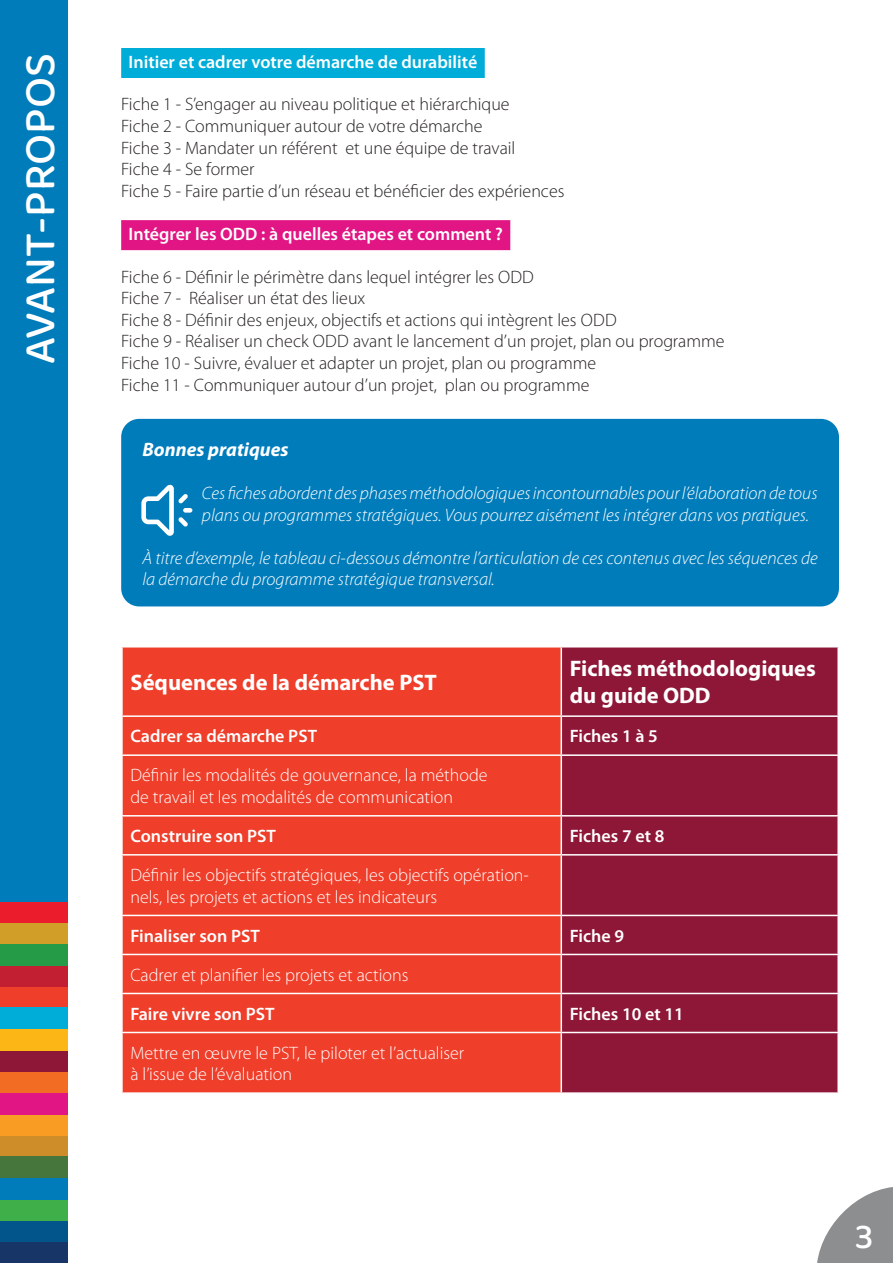
<style>
.page{position:relative;width:893px;height:1263px;background:#fff}
.page>*{position:absolute;margin:0;border:0;box-sizing:border-box;transform-origin:0 0}
.t1{font:45px "Baloo 2";color:#fff}
.t2{font:36px "Baloo 2";color:#fff}
.t3{font:700 22.5px/27px "Myriad Pro";color:#fff}
.t4{font:italic 700 19.5px "Myriad Pro";color:#fff}
.t5{font:300 18px/21.6px "Myriad Pro";color:#231f20}
.t6{font:italic 300 18px/21.6px "Myriad Pro";color:#fff}
.t7{font:300 18px/21.6px "Myriad Pro";color:#fff}
.t8{font:600 18px "Myriad Pro";color:#fff}
</style>
<div class="page">
<div style="left:0;top:1135px;width:68px;height:22px;background:#cf8d29"></div>
<div style="left:0;top:1242px;width:68px;height:21px;background:#183567"></div>
<div style="left:0;top:1220px;width:68px;height:22px;background:#01558a"></div>
<div style="left:0;top:1199px;width:68px;height:21px;background:#3eaf49"></div>
<div style="left:0;top:1178px;width:68px;height:21px;background:#007cbb"></div>
<div style="left:0;top:1157px;width:68px;height:21px;background:#46763b"></div>
<div style="left:0;top:1114px;width:68px;height:21px;background:#f89c24"></div>
<div style="left:0;top:986px;width:68px;height:22px;background:#ef3e2a"></div>
<div style="left:0;top:1093px;width:68px;height:21px;background:#e11584"></div>
<div style="left:0;top:1071px;width:68px;height:22px;background:#f36c24"></div>
<div style="left:0;top:1050px;width:68px;height:21px;background:#8e1737"></div>
<div style="left:0;top:1029px;width:68px;height:21px;background:#fcb615"></div>
<div style="left:0;top:1008px;width:68px;height:21px;background:#00add9"></div>
<div style="left:0;top:965px;width:68px;height:21px;background:#c21f32"></div>
<div style="left:0;top:944px;width:68px;height:21px;background:#269b47"></div>
<div style="left:0;top:923px;width:68px;height:21px;background:#d19f28"></div>
<div style="left:0;top:901px;width:68px;height:22px;background:#eb1c2c"></div>
<svg style="left:817px;top:1187px;width:76px;height:76px"></svg>
<div style="left:0;top:0;width:68px;height:901px;background:#007cbb"></div>
<div style="left:121px;top:48px;width:364px;height:30px;background:#00add9"></div>
<div style="left:121px;top:220px;width:389px;height:30px;background:#e11584"></div>
<div style="left:121px;top:419px;width:718px;height:187px;background:#007cbb;border-radius:18px"></div>
<div style="left:183px;top:508px;width:9px;height:5px;background:#fff;border-radius:2px"></div>
<svg style="left:141px;top:485px;width:47px;height:51px"></svg>
<div style="left:123px;top:647px;width:438px;height:445px;background:#ef3e2a"></div>
<div style="left:562px;top:647px;width:275px;height:445px;background:#8e1737"></div>
<hr style="left:121px;top:715px;width:440px;height:2px;background:#fff">
<hr style="left:561px;top:715px;width:278px;height:2px;background:#fff">
<hr style="left:121px;top:754px;width:440px;height:2px;background:#fff">
<hr style="left:561px;top:754px;width:278px;height:2px;background:#fff">
<hr style="left:121px;top:815px;width:440px;height:1px;background:#fff">
<hr style="left:561px;top:815px;width:278px;height:1px;background:#fff">
<hr style="left:121px;top:854px;width:440px;height:1px;background:#fff">
<hr style="left:561px;top:854px;width:278px;height:1px;background:#fff">
<hr style="left:121px;top:915px;width:440px;height:1px;background:#fff">
<hr style="left:561px;top:915px;width:278px;height:1px;background:#fff">
<hr style="left:121px;top:954px;width:440px;height:1px;background:#fff">
<hr style="left:561px;top:954px;width:278px;height:1px;background:#fff">
<hr style="left:121px;top:993px;width:440px;height:1px;background:#fff">
<hr style="left:561px;top:993px;width:278px;height:1px;background:#fff">
<hr style="left:121px;top:1032px;width:440px;height:1px;background:#fff">
<hr style="left:561px;top:1032px;width:278px;height:1px;background:#fff">
<h1 class="t1" style="left:8px;top:364px;width:313px;rotate:-90deg">AVANT-PROPOS</h1>
<p class="t8" style="left:129px;top:50px;width:350px">Initier et cadrer votre démarche de durabilité</p>
<p class="t5" style="left:121px;top:93px;width:445px">Fiche 1 - S’engager au niveau politique et hiérarchique<br>Fiche 2 - Communiquer autour de votre démarche<br>Fiche 3 - Mandater un référent et une équipe de travail<br>Fiche 4 - Se former<br>Fiche 5 - Faire partie d’un réseau et bénéficier des expériences</p>
<p class="t8" style="left:129px;top:222px;width:376px">Intégrer les ODD : à quelles étapes et comment ?</p>
<p class="t5" style="left:121px;top:266px;width:605px">Fiche 6 - Définir le périmètre dans lequel intégrer les ODD<br>Fiche 7 - Réaliser un état des lieux<br>Fiche 8 - Définir des enjeux, objectifs et actions qui intègrent les ODD<br>Fiche 9 - Réaliser un check ODD avant le lancement d’un projet, plan ou programme Fiche 10 - Suivre, évaluer et adapter un projet, plan ou programme<br>Fiche 11 - Communiquer autour d’un projet, plan ou programme</p>
<p class="t4" style="left:142px;top:437px;width:148px">Bonnes pratiques</p>
<p class="t6" style="left:202px;top:483px;width:617px">Ces fiches abordent des phases méthodologiques incontournables pour l’élaboration de tous plans ou programmes stratégiques. Vous pourrez aisément les intégrer dans vos pratiques.</p>
<p class="t6" style="left:142px;top:547px;width:677px">À titre d’exemple, le tableau ci-dessous démontre l’articulation de ces contenus avec les séquences de la démarche du programme stratégique transversal.</p>
<p class="t3" style="left:130px;top:668px;width:308px">Séquences de la démarche PST</p>
<p class="t3" style="left:570px;top:655px;width:247px">Fiches méthodologiques du guide ODD</p>
<p class="t8" style="left:130px;top:725px;width:188px">Cadrer sa démarche PST</p>
<p class="t8" style="left:570px;top:725px;width:90px">Fiches 1 à 5</p>
<p class="t7" style="left:130px;top:764px;width:359px">Définir les modalités de gouvernance, la méthode de travail et les modalités de communication</p>
<p class="t8" style="left:130px;top:824px;width:147px">Construire son PST</p>
<p class="t8" style="left:570px;top:824px;width:96px">Fiches 7 et 8</p>
<p class="t7" style="left:130px;top:864px;width:400px">Définir les objectifs stratégiques, les objectifs opération&shy;nels, les projets et actions et les indicateurs</p>
<p class="t8" style="left:130px;top:924px;width:131px">Finaliser son PST</p>
<p class="t8" style="left:570px;top:924px;width:56px">Fiche 9</p>
<p class="t7" style="left:130px;top:964px;width:280px">Cadrer et planifier les projets et actions</p>
<p class="t8" style="left:130px;top:1002px;width:146px">Faire vivre son PST</p>
<p class="t8" style="left:570px;top:1002px;width:115px">Fiches 10 et 11</p>
<p class="t7" style="left:130px;top:1042px;width:335px">Mettre en œuvre le PST, le piloter et l’actualiser à l’issue de l’évaluation</p>
<h2 class="t2" style="left:855px;top:1212px;width:20px">3</h2>
</div>
